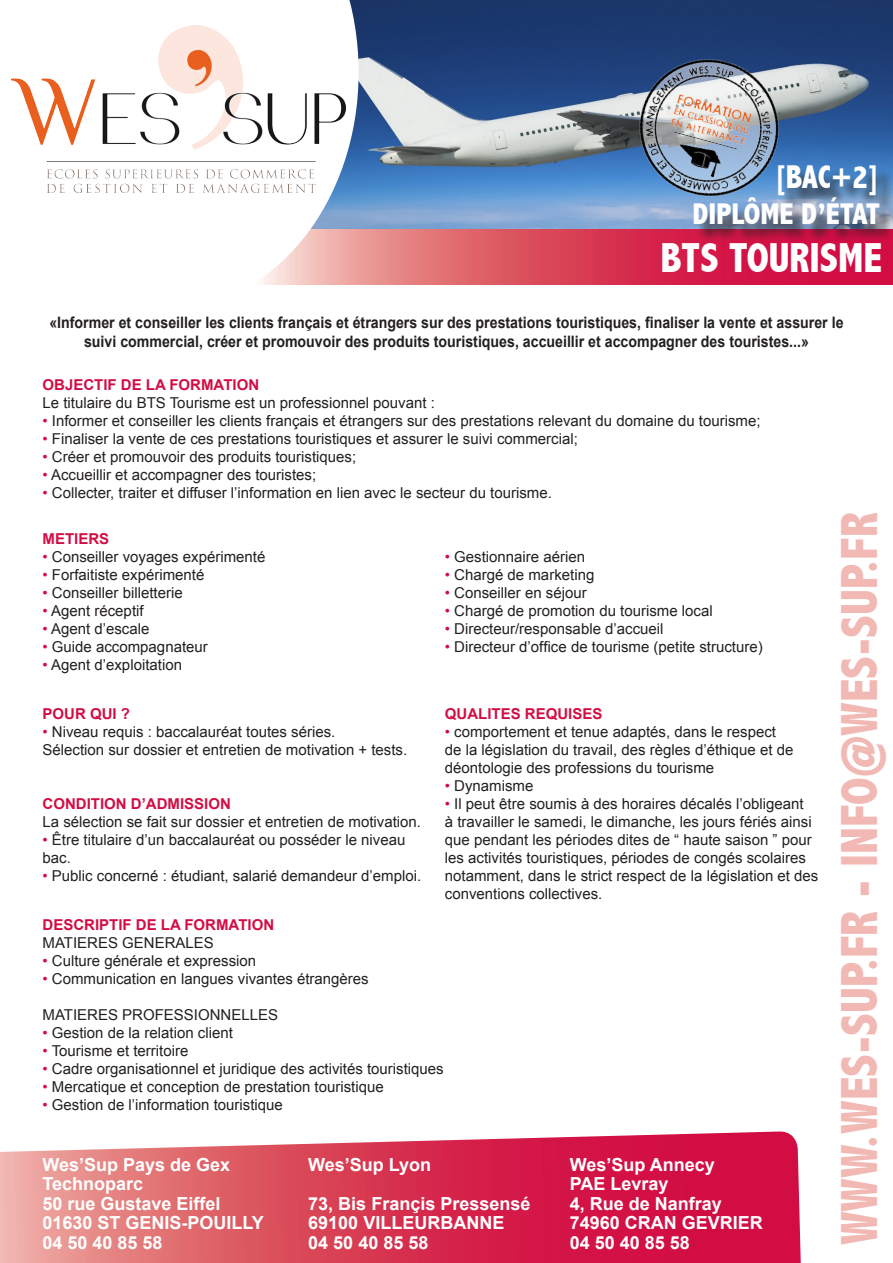
<style>
.page{position:relative;width:893px;height:1263px;background:#fff}
.page>*{position:absolute;margin:0;border:0;box-sizing:border-box;transform-origin:0 0}
.t1{font:800 condensed 52.35px "Abadi";color:#f1b8b4;scale:.95 1}
.t2{font:800 condensed 42px "Abadi";color:#fff;scale:.95 1}
.t3{font:800 condensed 33px "Abadi";color:#fff;scale:.95 1}
.t4{font:800 condensed 30px "Abadi";color:#fff}
.t5{font:700 18px "Arial";color:#fff}
.t6{font:700 15.75px/18.9px "Arial";color:#231f20;text-align:center;scale:.9 1}
.t7{font:15px/18px "Arial";color:#231f20}
.t8{font:700 15px "Arial";color:#d20d44}
.s1{color:#d20d44}
</style>
<div class="page">
<svg style="left:0;top:1131px;width:801px;height:132px;background:#dc4d68"></svg>
<img style="left:359px;top:0;width:534px;height:230px">
<svg style="left:359px;top:230px;width:534px;height:55px;background:#da435c"></svg>
<svg style="left:11px;top:0;width:348px;height:285px"></svg>
<div style="left:696px;top:167px;width:197px;height:75px;background:#231f20;opacity:.75"></div>
<img style="left:12px;top:26px;width:334px;height:166px">
<img style="left:577px;top:25px;width:254px;height:230px">
<p class="t3" style="left:774px;top:157px;width:114px">[BAC+2]</p>
<p class="t4" style="left:693px;top:196px;width:189px">DIPLÔME D’ÉTAT</p>
<p class="t2" style="left:660px;top:233px;width:235px">BTS TOURISME</p>
<p class="t6" style="left:49px;top:314px;width:884px">«Informer et conseiller les clients français et étrangers sur des prestations touristiques, finaliser la vente et assurer le suivi commercial, créer et promouvoir des produits touristiques, accueillir et accompagner des touristes...»</p>
<p class="t8" style="left:43px;top:375px;width:218px">OBJECTIF DE LA FORMATION</p>
<p class="t7" style="left:43px;top:394px;width:394px">Le titulaire du BTS Tourisme est un professionnel pouvant :</p>
<p class="t7" style="left:43px;top:412px;width:720px"><span class="s1">•</span> Informer et conseiller les clients français et étrangers sur des prestations relevant du domaine du tourisme;</p>
<p class="t7" style="left:43px;top:430px;width:537px"><span class="s1">•</span> Finaliser la vente de ces prestations touristiques et assurer le suivi commercial;</p>
<p class="t7" style="left:43px;top:448px;width:315px"><span class="s1">•</span> Créer et promouvoir des produits touristiques;</p>
<p class="t7" style="left:43px;top:466px;width:275px"><span class="s1">•</span> Accueillir et accompagner des touristes;</p>
<p class="t7" style="left:43px;top:484px;width:511px"><span class="s1">•</span> Collecter, traiter et diffuser l’information en lien avec le secteur du tourisme.</p>
<p class="t8" style="left:43px;top:528px;width:68px">METIERS</p>
<p class="t7" style="left:43px;top:547px;width:224px"><span class="s1">•</span> Conseiller voyages expérimenté</p>
<p class="t7" style="left:43px;top:565px;width:163px"><span class="s1">•</span> Forfaitiste expérimenté</p>
<p class="t7" style="left:43px;top:583px;width:142px"><span class="s1">•</span> Conseiller billetterie</p>
<p class="t7" style="left:43px;top:601px;width:103px"><span class="s1">•</span> Agent réceptif</p>
<p class="t7" style="left:43px;top:619px;width:108px"><span class="s1">•</span> Agent d’escale</p>
<p class="t7" style="left:43px;top:637px;width:167px"><span class="s1">•</span> Guide accompagnateur</p>
<p class="t7" style="left:43px;top:655px;width:141px"><span class="s1">•</span> Agent d’exploitation</p>
<p class="t1" style="left:829px;top:1245px;width:773px;rotate:-90deg">WWW.WES-SUP.FR - INFO@WES-SUP.FR</p>
<p class="t7" style="left:445px;top:547px;width:142px"><span class="s1">•</span> Gestionnaire aérien</p>
<p class="t7" style="left:445px;top:565px;width:151px"><span class="s1">•</span> Chargé de marketing</p>
<p class="t7" style="left:445px;top:583px;width:143px"><span class="s1">•</span> Conseiller en séjour</p>
<p class="t7" style="left:445px;top:601px;width:269px"><span class="s1">•</span> Chargé de promotion du tourisme local</p>
<p class="t7" style="left:445px;top:619px;width:220px"><span class="s1">•</span> Directeur/responsable d’accueil</p>
<p class="t7" style="left:445px;top:637px;width:319px"><span class="s1">•</span> Directeur d’office de tourisme (petite structure)</p>
<p class="t8" style="left:43px;top:704px;width:89px">POUR QUI ?</p>
<p class="t7" style="left:43px;top:723px;width:294px"><span class="s1">•</span> Niveau requis : baccalauréat toutes séries.</p>
<p class="t7" style="left:43px;top:741px;width:366px">Sélection sur dossier et entretien de motivation + tests.</p>
<p class="t8" style="left:445px;top:704px;width:159px">QUALITES REQUISES</p>
<p class="t7" style="left:445px;top:723px;width:350px"><span class="s1">•</span> comportement et tenue adaptés, dans le respect de la législation du travail, des règles d’éthique et de déontologie des professions du tourisme</p>
<p class="t7" style="left:445px;top:777px;width:90px"><span class="s1">•</span> Dynamisme</p>
<p class="t7" style="left:445px;top:795px;width:375px"><span class="s1">•</span> Il peut être soumis à des horaires décalés l’obligeant<br>à travailler le samedi, le dimanche, les jours fériés ainsi que pendant les périodes dites de “ haute saison ” pour les activités touristiques, périodes de congés scolaires notamment, dans le strict respect de la législation et des conventions collectives.</p>
<p class="t8" style="left:43px;top:794px;width:190px">CONDITION D’ADMISSION</p>
<p class="t7" style="left:43px;top:813px;width:380px">La sélection se fait sur dossier et entretien de motivation.</p>
<p class="t7" style="left:43px;top:831px;width:364px"><span class="s1">•</span> Être titulaire d’un baccalauréat ou posséder le niveau bac.</p>
<p class="t7" style="left:43px;top:867px;width:380px"><span class="s1">•</span> Public concerné : étudiant, salarié demandeur d’emploi.</p>
<p class="t8" style="left:43px;top:914px;width:233px">DESCRIPTIF DE LA FORMATION</p>
<p class="t7" style="left:43px;top:933px;width:173px">MATIERES GENERALES</p>
<p class="t7" style="left:43px;top:951px;width:215px"><span class="s1">•</span> Culture générale et expression</p>
<p class="t7" style="left:43px;top:969px;width:328px"><span class="s1">•</span> Communication en langues vivantes étrangères</p>
<p class="t7" style="left:43px;top:1005px;width:237px">MATIERES PROFESSIONNELLES</p>
<p class="t7" style="left:43px;top:1023px;width:192px"><span class="s1">•</span> Gestion de la relation client</p>
<p class="t7" style="left:43px;top:1041px;width:147px"><span class="s1">•</span> Tourisme et territoire</p>
<p class="t7" style="left:43px;top:1059px;width:403px"><span class="s1">•</span> Cadre organisationnel et juridique des activités touristiques</p>
<p class="t7" style="left:43px;top:1077px;width:343px"><span class="s1">•</span> Mercatique et conception de prestation touristique</p>
<p class="t7" style="left:43px;top:1095px;width:242px"><span class="s1">•</span> Gestion de l’information touristique</p>
<p class="t5" style="left:43px;top:1153px;width:189px">Wes’Sup Pays de Gex</p>
<p class="t5" style="left:43px;top:1172px;width:102px">Technoparc</p>
<p class="t5" style="left:43px;top:1192px;width:180px">50 rue Gustave Eiffel</p>
<p class="t5" style="left:43px;top:1211px;width:223px">01630 ST GENIS-POUILLY</p>
<p class="t5" style="left:43px;top:1231px;width:122px">04 50 40 85 58</p>
<p class="t5" style="left:308px;top:1153px;width:125px">Wes’Sup Lyon</p>
<p class="t5" style="left:308px;top:1192px;width:224px">73, Bis Françis Pressensé</p>
<p class="t5" style="left:308px;top:1211px;width:198px">69100 VILLEURBANNE</p>
<p class="t5" style="left:308px;top:1231px;width:122px">04 50 40 85 58</p>
<p class="t5" style="left:570px;top:1153px;width:147px">Wes’Sup Annecy</p>
<p class="t5" style="left:570px;top:1172px;width:100px">PAE Levray</p>
<p class="t5" style="left:570px;top:1192px;width:154px">4, Rue de Nanfray</p>
<p class="t5" style="left:570px;top:1211px;width:195px">74960 CRAN GEVRIER</p>
<p class="t5" style="left:570px;top:1231px;width:122px">04 50 40 85 58</p>
</div>
